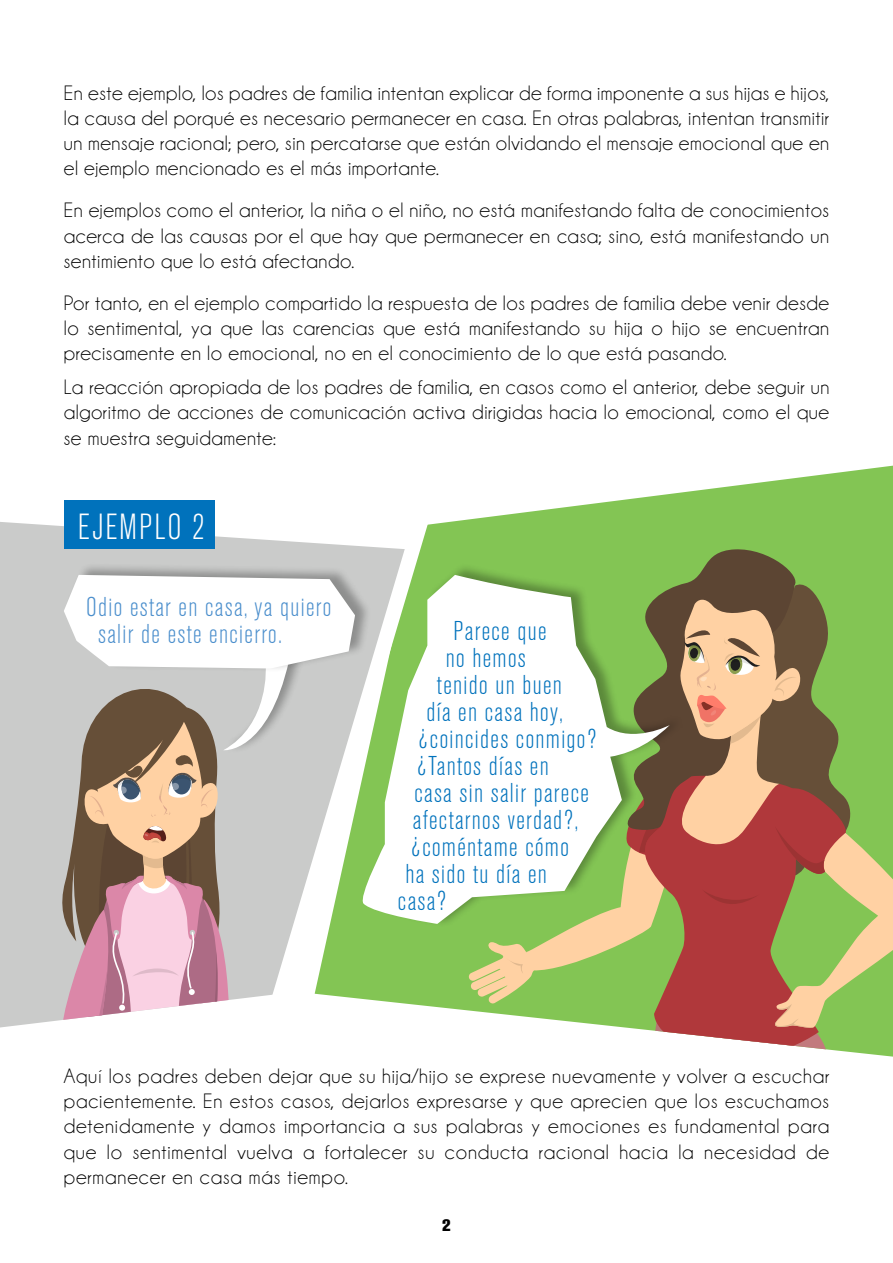
<style>
.page{position:relative;width:893px;height:1263px;background:#fff}
.page>*{position:absolute;margin:0;border:0;box-sizing:border-box;transform-origin:0 0}
.t1{font:300 condensed 36px "Akzidenz Grotesk BQ";letter-spacing:.05em;color:#fff}
.t2{font:300 condensed 27px "Akzidenz Grotesk BQ";letter-spacing:.05em;color:#0072bc}
.t3{font:300 condensed 27px/27px "Akzidenz Grotesk BQ";letter-spacing:.05em;color:#4a8ecc}
.t4{font:21px/25.2px "Champagne&Limousines";letter-spacing:.025em;color:#000;text-align:justify}
.t5{font:16.5px "Akzidenz Grotesk BQ X Bold Alt";color:#000}
</style>
<div class="page">
<div style="left:0;top:522px;width:258px;height:505px;background:#cacbca"></div>
<svg style="left:449px;top:466px;width:444px;height:591px;fill:#83c554"></svg>
<svg style="left:621px;top:548px;width:182px;height:28px;background:#728e46"></svg>
<svg style="left:685px;top:576px;width:173px;height:21px;background:#696f3e"></svg>
<svg style="left:468px;top:597px;width:425px;height:459px;background:#ae9d6a"></svg>
<svg style="left:258px;top:522px;width:191px;height:487px"></svg>
<div style="left:64px;top:500px;width:151px;height:49px;background:#0072bc"></div>
<div style="left:65px;top:562px;width:306px;height:110px;background:#000;opacity:.3"></div>
<svg style="left:62px;top:575px;width:293px;height:452px"></svg>
<div style="left:363px;top:563px;width:322px;height:364px;background:#000;opacity:.3"></div>
<svg style="left:358px;top:575px;width:312px;height:349px"></svg>
<p class="t4" style="left:64px;top:80px;width:767px">En este ejemplo, los padres de familia intentan explicar de forma imponente a sus hijas e hijos, la causa del porqué es necesario permanecer en casa. En otras palabras, intentan transmitir un mensaje racional; pero, sin percatarse que están olvidando el mensaje emocional que en el ejemplo mencionado es el más importante.</p>
<p class="t4" style="left:64px;top:198px;width:767px">En ejemplos como el anterior, la niña o el niño, no está manifestando falta de conocimientos acerca de las causas por el que hay que permanecer en casa; sino, está manifestando un sentimiento que lo está afectando.</p>
<p class="t4" style="left:64px;top:290px;width:767px">Por tanto, en el ejemplo compartido la respuesta de los padres de familia debe venir desde lo sentimental, ya que las carencias que está manifestando su hija o hijo se encuentran precisamente en lo emocional, no en el conocimiento de lo que está pasando.</p>
<p class="t4" style="left:64px;top:374px;width:767px">La reacción apropiada de los padres de familia, en casos como el anterior, debe seguir un algoritmo de acciones de comunicación activa dirigidas hacia lo emocional, como el que se muestra seguidamente:</p>
<h1 class="t1" style="left:78px;top:507px;width:128px">EJEMPLO 2</h1>
<p class="t3" style="left:98px;top:594px;width:235px;text-indent:-12px">Odio estar en casa, ya quiero salir de este encierro.</p>
<p class="t2" style="left:453px;top:617px;width:95px">Parece que</p>
<p class="t2" style="left:446px;top:644px;width:81px">no hemos</p>
<p class="t2" style="left:437px;top:671px;width:126px">tenido un buen</p>
<p class="t2" style="left:426px;top:698px;width:138px">día en casa hoy,</p>
<p class="t2" style="left:419px;top:725px;width:179px">¿coincides conmigo?</p>
<p class="t2" style="left:417px;top:752px;width:133px">¿Tantos días en</p>
<p class="t2" style="left:414px;top:779px;width:176px">casa sin salir parece</p>
<p class="t2" style="left:413px;top:806px;width:167px">afectarnos verdad?,</p>
<p class="t2" style="left:411px;top:833px;width:159px">¿coméntame cómo</p>
<p class="t2" style="left:405px;top:860px;width:143px">ha sido tu día en</p>
<p class="t2" style="left:398px;top:887px;width:50px">casa?</p>
<p class="t4" style="left:64px;top:1063px;width:767px">Aquí los padres deben dejar que su hija/hijo se exprese nuevamente y volver a escuchar pacientemente. En estos casos, dejarlos expresarse y que aprecien que los escuchamos detenidamente y damos importancia a sus palabras y emociones es fundamental para que lo sentimental vuelva a fortalecer su conducta racional hacia la necesidad de permanecer en casa más tiempo.</p>
<p class="t5" style="left:442px;top:1216px;width:10px">2</p>
</div>
